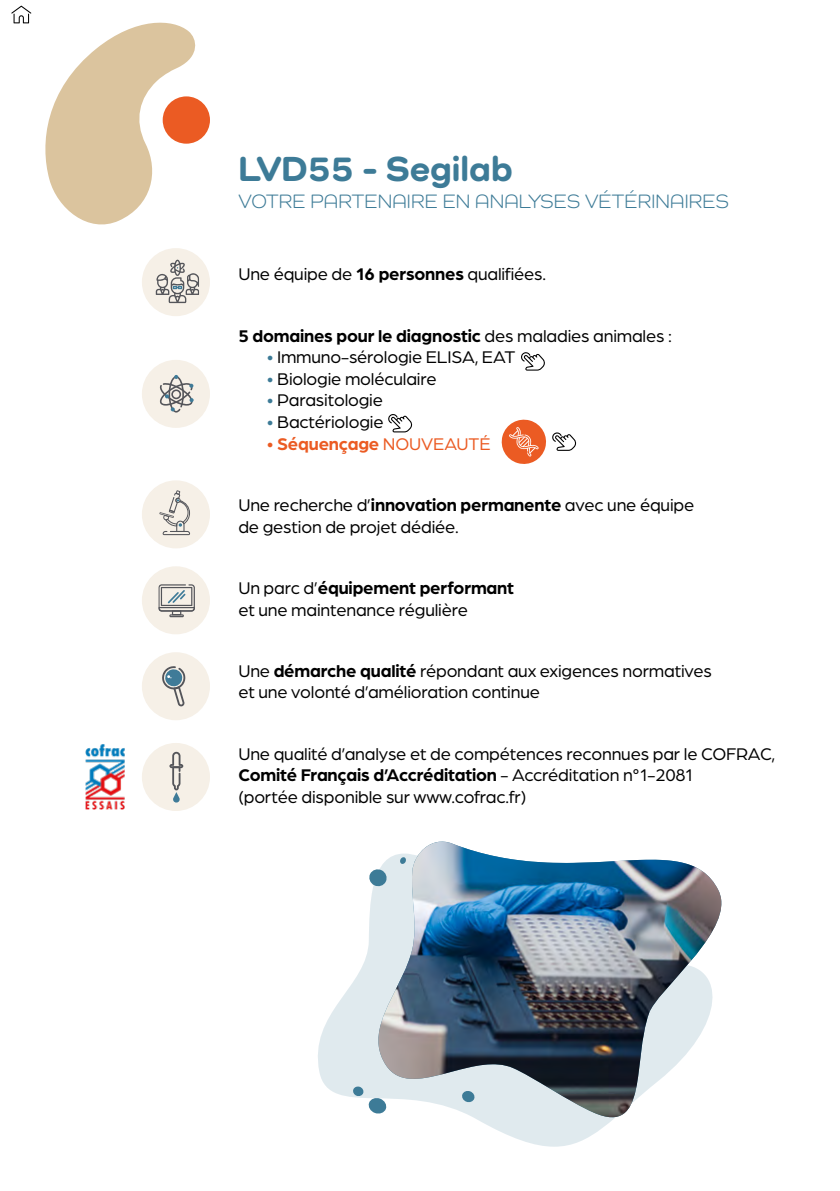
<style>
.page{position:relative;width:840px;height:1191px;background:#fff}
.page>*{position:absolute;margin:0;border:0;box-sizing:border-box;transform-origin:0 0}
.t1{font:800 36px "Como";color:#3d7b97}
.t2{font:20px "Como";letter-spacing:.01em;color:#3d7b97}
.t3{font:18px/21.6px "Arboria";letter-spacing:-.01em;color:#000}
.t4{font:700 18px "Arboria";letter-spacing:-.01em;color:#000}
.t5{font:18px "Arboria";letter-spacing:-.01em;color:#eb5b23}
.s1{font-weight:700}
.s2{font-weight:400}
.s3{color:#3d7b97}
</style>
<div class="page">
<svg style="left:45px;top:22px;width:151px;height:203px"></svg>
<div style="left:163px;top:96px;width:47px;height:48px;background:#eb5b23;border-radius:50%"></div>
<div style="left:142px;top:480px;width:68px;height:68px;background:#f6f0e7;border-radius:50%"></div>
<svg style="left:159px;top:490px;width:31px;height:45px"></svg>
<div style="left:142px;top:566px;width:68px;height:68px;background:#f6f0e7;border-radius:50%"></div>
<svg style="left:158px;top:584px;width:37px;height:33px"></svg>
<div style="left:142px;top:652px;width:68px;height:68px;background:#f6f0e7;border-radius:50%"></div>
<svg style="left:162px;top:666px;width:24px;height:41px"></svg>
<div style="left:142px;top:743px;width:68px;height:68px;background:#f6f0e7;border-radius:50%"></div>
<svg style="left:169px;top:752px;width:14px;height:51px"></svg>
<div style="left:142px;top:360px;width:68px;height:68px;background:#f6f0e7;border-radius:50%"></div>
<svg style="left:159px;top:375px;width:34px;height:37px"></svg>
<div style="left:142px;top:248px;width:68px;height:68px;background:#f6f0e7;border-radius:50%"></div>
<svg style="left:156px;top:259px;width:43px;height:44px"></svg>
<img style="left:85px;top:744px;width:40px;height:66px">
<svg style="left:318px;top:870px;width:272px;height:276px"></svg>
<svg style="left:375px;top:1122px;width:235px;height:14px"></svg>
<img style="left:375px;top:841px;width:347px;height:281px">
<svg style="left:11px;top:6px;width:20px;height:17px"></svg>
<svg style="left:521px;top:352px;width:23px;height:18px"></svg>
<svg style="left:388px;top:414px;width:24px;height:18px"></svg>
<svg style="left:501px;top:419px;width:75px;height:45px"></svg>
<h1 class="t1" style="left:238px;top:146px;width:276px">LVD55 - Segilab</h1>
<p class="t2" style="left:238px;top:189px;width:491px">VOTRE PARTENAIRE EN ANALYSES VÉTÉRINAIRES</p>
<p class="t3" style="left:238px;top:263px;width:309px">Une équipe de <span class="s1">16 personnes</span> qualifiées.</p>
<p class="t4" style="left:238px;top:323px;width:435px">5 domaines pour le diagnostic <span class="s2">des maladies animales :</span></p>
<p class="t3" style="left:266px;top:346px;width:250px"><span class="s3">•</span> Immuno-sérologie ELISA, EAT</p>
<p class="t3" style="left:266px;top:367px;width:171px"><span class="s3">•</span> Biologie moléculaire</p>
<p class="t3" style="left:266px;top:389px;width:118px"><span class="s3">•</span> Parasitologie</p>
<p class="t3" style="left:266px;top:410px;width:118px"><span class="s3">•</span> Bactériologie</p>
<p class="t5" style="left:266px;top:432px;width:225px">• <span class="s1">Séquençage</span> NOUVEAUTÉ</p>
<p class="t3" style="left:238px;top:493px;width:457px">Une recherche d’<span class="s1">innovation permanente</span> avec une équipe de gestion de projet dédiée.</p>
<p class="t3" style="left:238px;top:576px;width:277px">Un parc d’<span class="s1">équipement performant </span>et une maintenance régulière</p>
<p class="t3" style="left:238px;top:659px;width:475px">Une <span class="s1">démarche qualité</span> répondant aux exigences normatives et une volonté d’amélioration continue</p>
<p class="t3" style="left:238px;top:742px;width:538px">Une qualité d’analyse et de compétences reconnues par le COFRAC,<br><span class="s1">Comité Français d’Accréditation</span> - Accréditation n°1-2081<br>(portée disponible sur www.cofrac.fr)</p>
</div>
